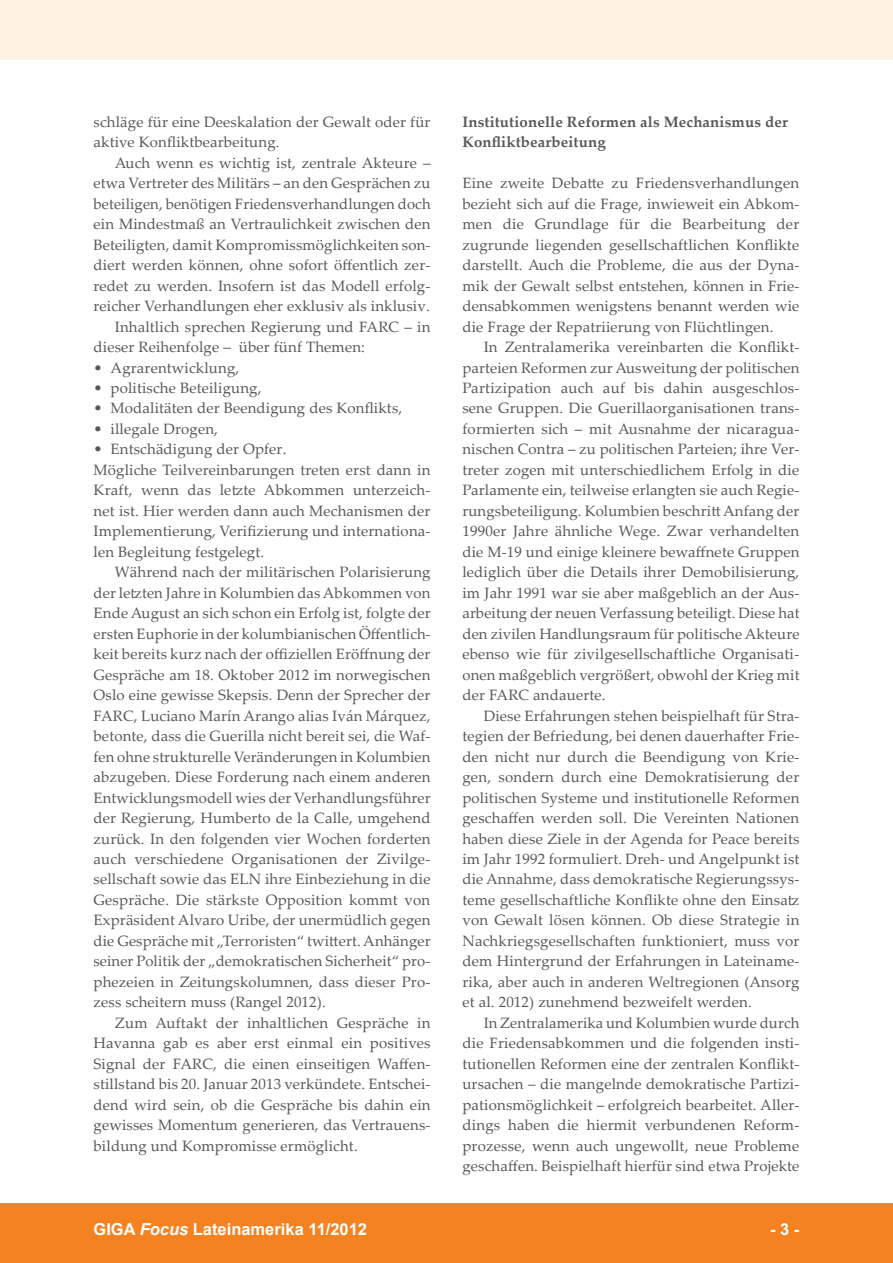
<style>
.page{position:relative;width:893px;height:1263px;background:#fff}
.page>*{position:absolute;margin:0;border:0;box-sizing:border-box;transform-origin:0 0}
.t1{font:700 16.5px "Arial";color:#fff}
.foc__text_fliesstext{font:15px/20.4px "Palatino Linotype";letter-spacing:.01em;color:#57585a;text-align:justify}
.foc__text_1__absatz{font:15px/20.4px "Palatino Linotype";letter-spacing:.01em;color:#57585a;text-align:justify}
.foc__text_aufzaehlun{font:15px "Palatino Linotype";letter-spacing:.01em;color:#57585a}
.foc__text_ueberschri{font:700 15px/20.5px "Palatino Linotype";letter-spacing:.01em;color:#57585a}
.s1{font-style:italic}
</style>
<div class="page">
<div style="left:0;top:1203px;width:893px;height:60px;background:#f58220"></div>
<div style="left:0;top:0;width:893px;height:60px;background:#fef0e2"></div>
<p class="foc__text_fliesstext" style="left:94px;top:111px;width:338px">schläge für eine Deeskalation der Gewalt oder für aktive Konfliktbearbeitung.</p>
<p class="foc__text_fliesstext" style="left:94px;top:152px;width:339px;text-indent:21px">Auch wenn es wichtig ist, zentrale Akteure – etwa Vertreter des Militärs – an den Gesprächen zu beteiligen, benötigen Friedensverhandlungen doch ein Mindestmaß an Vertraulichkeit zwischen den Beteiligten, damit Kompromissmöglichkeiten son&shy;diert werden können, ohne sofort öffentlich zer&shy;redet zu werden. Insofern ist das Modell erfolg&shy;reicher Verhandlungen eher exklusiv als inklusiv.</p>
<p class="foc__text_fliesstext" style="left:94px;top:316px;width:338px;text-indent:21px">Inhaltlich sprechen Regierung und FARC – in dieser Reihenfolge – über fünf Themen:</p>
<p class="foc__text_aufzaehlun" style="left:94px;top:357px;width:147px">• Agrarentwicklung,</p>
<p class="foc__text_aufzaehlun" style="left:94px;top:377px;width:169px">• politische Beteiligung,</p>
<p class="foc__text_aufzaehlun" style="left:94px;top:398px;width:310px">• Modalitäten der Beendigung des Konflikts,</p>
<p class="foc__text_aufzaehlun" style="left:94px;top:418px;width:126px">• illegale Drogen,</p>
<p class="foc__text_aufzaehlun" style="left:94px;top:439px;width:194px">• Entschädigung der Opfer.</p>
<p class="foc__text_1__absatz" style="left:94px;top:459px;width:338px">Mögliche Teilvereinbarungen treten erst dann in Kraft, wenn das letzte Abkommen unterzeich&shy;net ist. Hier werden dann auch Mechanismen der Implementierung, Verifizierung und internationa&shy;len Begleitung festgelegt.</p>
<p class="foc__text_fliesstext" style="left:94px;top:561px;width:339px;text-indent:21px">Während nach der militärischen Polarisierung der letzten Jahre in Kolumbien das Abkommen von Ende August an sich schon ein Erfolg ist, folgte der ersten Euphorie in der kolumbianischen Öffentlich&shy;keit bereits kurz nach der offiziellen Eröffnung der Gespräche am 18. Oktober 2012 im norwegischen Oslo eine gewisse Skepsis. Denn der Sprecher der FARC, Luciano Marín Arango alias Iván Márquez, betonte, dass die Guerilla nicht bereit sei, die Waf&shy;fen ohne strukturelle Veränderungen in Kolumbien abzugeben. Diese Forderung nach einem anderen Entwicklungsmodell wies der Verhandlungsführer der Regierung, Humberto de la Calle, umgehend zurück. In den folgenden vier Wochen forderten auch verschiedene Organisationen der Zivilge&shy;sellschaft sowie das ELN ihre Einbeziehung in die Gespräche. Die stärkste Opposition kommt von Expräsident Alvaro Uribe, der unermüdlich gegen die Gespräche mit „Terroristen“ twittert. Anhänger seiner Politik der „demokratischen Sicherheit“ pro&shy;phezeien in Zeitungskolumnen, dass dieser Pro&shy;zess scheitern muss (Rangel 2012).</p>
<p class="foc__text_fliesstext" style="left:94px;top:1012px;width:339px;text-indent:21px">Zum Auftakt der inhaltlichen Gespräche in Havanna gab es aber erst einmal ein positives Signal der FARC, die einen einseitigen Waffen&shy;stillstand bis 20. Januar 2013 verkündete. Entschei&shy;dend wird sein, ob die Gespräche bis dahin ein gewisses Momentum generieren, das Vertrauens&shy;bildung und Kompromisse ermöglicht.</p>
<p class="foc__text_ueberschri" style="left:462px;top:111px;width:327px">Institutionelle Reformen als Mechanismus der<br>Konfliktbearbeitung</p>
<p class="foc__text_1__absatz" style="left:462px;top:172px;width:338px">Eine zweite Debatte zu Friedensverhandlungen bezieht sich auf die Frage, inwieweit ein Abkom&shy;men die Grundlage für die Bearbeitung der zugrunde liegenden gesellschaftlichen Konflikte darstellt. Auch die Probleme, die aus der Dyna&shy;mik der Gewalt selbst entstehen, können in Frie&shy;densabkommen wenigstens benannt werden wie die Frage der Repatriierung von Flüchtlingen.</p>
<p class="foc__text_fliesstext" style="left:462px;top:336px;width:339px;text-indent:21px">In Zentralamerika vereinbarten die Konflikt&shy;parteien Reformen zur Ausweitung der politischen Partizipation auch auf bis dahin ausgeschlos&shy;sene Gruppen. Die Guerillaorganisationen trans&shy;formierten sich – mit Ausnahme der nicaragua&shy;nischen Contra – zu politischen Parteien; ihre Ver&shy;treter zogen mit unterschiedlichem Erfolg in die Parlamente ein, teilweise erlangten sie auch Regie&shy;rungsbeteiligung. Kolumbien beschritt Anfang der 1990er Jahre ähnliche Wege. Zwar verhandelten die M-19 und einige kleinere bewaffnete Gruppen lediglich über die Details ihrer Demobilisierung, im Jahr 1991 war sie aber maßgeblich an der Aus&shy;arbeitung der neuen Verfassung beteiligt. Diese hat den zivilen Handlungsraum für politische Akteure ebenso wie für zivilgesellschaftliche Organisati&shy;onen maßgeblich vergrößert, obwohl der Krieg mit der FARC andauerte.</p>
<p class="foc__text_fliesstext" style="left:462px;top:705px;width:339px;text-indent:21px">Diese Erfahrungen stehen beispielhaft für Stra&shy;tegien der Befriedung, bei denen dauerhafter Frie&shy;den nicht nur durch die Beendigung von Krie&shy;gen, sondern durch eine Demokratisierung der politischen Systeme und institutionelle Reformen geschaffen werden soll. Die Vereinten Nationen haben diese Ziele in der Agenda for Peace bereits im Jahr 1992 formuliert. Dreh- und Angelpunkt ist die Annahme, dass demokratische Regierungssys&shy;teme gesellschaftliche Konflikte ohne den Einsatz von Gewalt lösen können. Ob diese Strategie in Nachkriegsgesellschaften funktioniert, muss vor dem Hintergrund der Erfahrungen in Lateiname&shy;rika, aber auch in anderen Weltregionen (Ansorg et al. 2012) zunehmend bezweifelt werden.</p>
<p class="foc__text_fliesstext" style="left:462px;top:1012px;width:338px;text-indent:21px">In Zentralamerika und Kolumbien wurde durch die Friedensabkommen und die folgenden insti&shy;tutionellen Reformen eine der zentralen Konflikt&shy;ursachen – die mangelnde demokratische Partizi&shy;pationsmöglichkeit – erfolgreich bearbeitet. Aller&shy;dings haben die hiermit verbundenen Reform&shy;prozesse, wenn auch ungewollt, neue Probleme geschaffen. Beispielhaft hierfür sind etwa Projekte</p>
<p class="t1" style="left:94px;top:1218px;width:275px">GIGA <span class="s1">Focus</span> Lateinamerika 11/2012</p>
<p class="t1" style="left:770px;top:1218px;width:31px">- 3 -</p>
</div>
